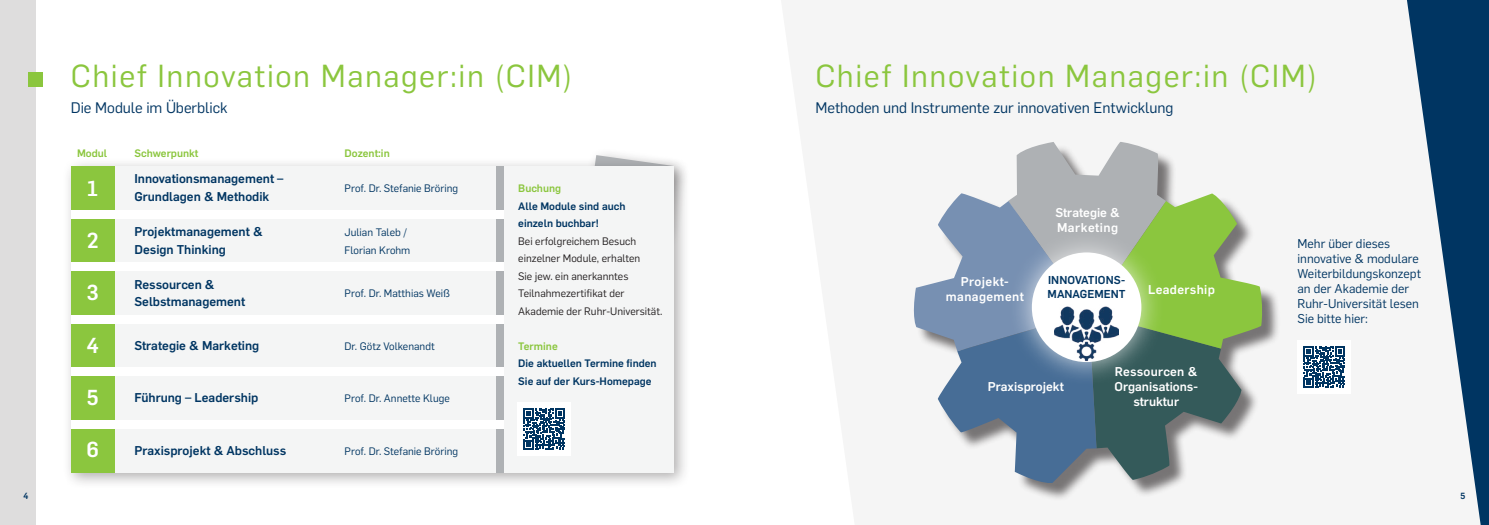
<style>
.page{position:relative;width:1489px;height:525px;background:#fff}
.page>*{position:absolute;margin:0;border:0;box-sizing:border-box;transform-origin:0 0}
.t1{font:31.25px "Rub Flama";letter-spacing:.05em;color:#8bc63e}
.t2{font:700 21.25px "Rub Flama";color:#fff}
.t3{font:15px "Rub Flama";letter-spacing:-.005em;color:#003562}
.t4{font:700 12.5px "Rub Flama";color:#003562}
.t5{font:12.5px/15px "Rub Flama";color:#003562}
.t6{font:700 12.5px/15px "Rub Flama";letter-spacing:.015em;color:#fff;text-align:center}
.t7{font:700 11.25px/13.5px "Rub Flama";color:#003562}
.t8{font:10.62px "Rub Flama";color:#003562}
.t9{font:10.62px/17.5px "Rub Flama";color:#231f20}
.t10{font:700 10.62px/17.5px "Rub Flama";color:#003562}
.t11{font:700 10.62px "Rub Flama";color:#8bc63e}
.t12{font:700 8.75px "Rub Flama";color:#003562}
</style>
<div class="page">
<div style="left:1374px;top:0;width:114px;height:524px;background:#003562"></div>
<svg style="left:1053px;top:0;width:427px;height:524px;fill:#f5f5f5"></svg>
<svg style="left:596px;top:155px;width:35px;height:2px"></svg>
<div style="left:62px;top:157px;width:628px;height:332px;background:#231f20;opacity:.36"></div>
<div style="left:71px;top:166px;width:602px;height:306px;background:#f4f5f5"></div>
<div style="left:0;top:0;width:35px;height:524px;background:#dedddd"></div>
<div style="left:71px;top:166px;width:44px;height:43px;background:#8bc63e"></div>
<div style="left:71px;top:271px;width:44px;height:43px;background:#8bc63e"></div>
<div style="left:71px;top:376px;width:44px;height:43px;background:#8bc63e"></div>
<div style="left:71px;top:218px;width:44px;height:44px;background:#8bc63e"></div>
<div style="left:71px;top:323px;width:44px;height:44px;background:#8bc63e"></div>
<div style="left:916px;top:145px;width:364px;height:356px;background:#231f20;opacity:.6"></div>
<svg style="left:913px;top:142px;width:350px;height:343px"></svg>
<div style="left:1007px;top:228px;width:158px;height:158px;background:#fff;opacity:.75"></div>
<div style="left:1031px;top:252px;width:110px;height:110px;background:#fff;border-radius:50%"></div>
<img style="left:1054px;top:306px;width:64px;height:59px">
<div style="left:496px;top:271px;width:7px;height:43px;background:#aeb1b4"></div>
<div style="left:496px;top:375px;width:7px;height:44px;background:#aeb1b4"></div>
<div style="left:496px;top:218px;width:7px;height:44px;background:#aeb1b4"></div>
<div style="left:496px;top:323px;width:7px;height:44px;background:#aeb1b4"></div>
<div style="left:71px;top:428px;width:44px;height:44px;background:#8bc63e"></div>
<div style="left:496px;top:428px;width:7px;height:44px;background:#aeb1b4"></div>
<div style="left:496px;top:166px;width:7px;height:43px;background:#aeb1b4"></div>
<div style="left:28px;top:73px;width:15px;height:14px;background:#8bc63e"></div>
<div style="left:517px;top:402px;width:53px;height:53px;background:#fff"></div>
<svg style="left:523px;top:408px;width:42px;height:41px"></svg>
<div style="left:1297px;top:340px;width:53px;height:53px;background:#fff"></div>
<svg style="left:1303px;top:346px;width:41px;height:41px"></svg>
<div style="left:71px;top:209px;width:432px;height:9px;background:#fff"></div>
<div style="left:71px;top:262px;width:432px;height:9px;background:#fff"></div>
<div style="left:71px;top:314px;width:432px;height:9px;background:#fff"></div>
<div style="left:71px;top:367px;width:432px;height:9px;background:#fff"></div>
<div style="left:71px;top:419px;width:432px;height:9px;background:#fff"></div>
<p class="t12" style="left:23px;top:492px;width:6px">4</p>
<h1 class="t1" style="left:71px;top:59px;width:503px">Chief Innovation Manager:in (CIM)</h1>
<p class="t3" style="left:71px;top:100px;width:158px">Die Module im Überblick</p>
<p class="t11" style="left:77px;top:146px;width:32px">Modul</p>
<p class="t11" style="left:134px;top:146px;width:65px">Schwerpunkt</p>
<p class="t11" style="left:344px;top:146px;width:47px">Dozent:in</p>
<p class="t4" style="left:134px;top:174px;width:150px">Innovationsmanagement –</p>
<p class="t8" style="left:344px;top:181px;width:115px">Prof. Dr. Stefanie Bröring</p>
<p class="t4" style="left:134px;top:192px;width:136px">Grundlagen &amp; Methodik</p>
<p class="t4" style="left:134px;top:227px;width:130px">Projektmanagement &amp;</p>
<p class="t8" style="left:344px;top:225px;width:64px">Julian Taleb /</p>
<p class="t4" style="left:134px;top:244px;width:93px">Design Thinking</p>
<p class="t8" style="left:344px;top:244px;width:67px">Florian Krohm</p>
<p class="t4" style="left:134px;top:279px;width:82px">Ressourcen &amp;</p>
<p class="t8" style="left:344px;top:286px;width:107px">Prof. Dr. Matthias Weiß</p>
<p class="t4" style="left:134px;top:297px;width:112px">Selbstmanagement</p>
<p class="t4" style="left:134px;top:340px;width:126px">Strategie &amp; Marketing</p>
<p class="t8" style="left:344px;top:338px;width:92px">Dr. Götz Volkenandt</p>
<h2 class="t2" style="left:87px;top:180px;width:13px">1</h2>
<h2 class="t2" style="left:87px;top:232px;width:13px">2</h2>
<h2 class="t2" style="left:87px;top:284px;width:13px">3</h2>
<h2 class="t2" style="left:87px;top:337px;width:13px">4</h2>
<h2 class="t2" style="left:87px;top:389px;width:13px">5</h2>
<h2 class="t2" style="left:87px;top:441px;width:13px">6</h2>
<p class="t4" style="left:134px;top:393px;width:125px">Führung – Leadership</p>
<p class="t8" style="left:344px;top:393px;width:107px">Prof. Dr. Annette Kluge</p>
<p class="t4" style="left:134px;top:445px;width:153px">Praxisprojekt &amp; Abschluss</p>
<p class="t8" style="left:344px;top:443px;width:115px">Prof. Dr. Stefanie Bröring</p>
<p class="t11" style="left:518px;top:184px;width:44px">Buchung</p>
<p class="t10" style="left:518px;top:198px;width:109px">Alle Module sind auch einzeln buchbar!</p>
<p class="t9" style="left:518px;top:231px;width:146px">Bei erfolgreichem Besuch einzelner Module, erhalten<br>Sie jew. ein anerkanntes<br>Teilnahmezertifikat der<br>Akademie der Ruhr-Universität.</p>
<p class="t11" style="left:518px;top:342px;width:41px">Termine</p>
<p class="t10" style="left:518px;top:354px;width:140px">Die aktuellen Termine finden<br>Sie auf der Kurs-Homepage</p>
<h1 class="t1" style="left:815px;top:59px;width:503px">Chief Innovation Manager:in (CIM)</h1>
<p class="t3" style="left:815px;top:98px;width:359px">Methoden und Instrumente zur innovativen Entwicklung</p>
<p class="t6" style="left:1055px;top:206px;width:66px;text-align:left">Strategie &amp;<br>Marketing</p>
<p class="t7" style="left:1047px;top:274px;width:79px">INNOVATIONS-<br>MANAGEMENT</p>
<p class="t6" style="left:945px;top:274px;width:79px">Projekt&shy;management</p>
<p class="t6" style="left:1148px;top:282px;width:68px">Leadership</p>
<p class="t6" style="left:987px;top:380px;width:78px">Praxisprojekt</p>
<p class="t6" style="left:1114px;top:365px;width:85px">Ressourcen &amp;<br>Organisations&shy;struktur</p>
<p class="t5" style="left:1297px;top:236px;width:125px">Mehr über dieses innovative &amp; modulare<br>Weiterbildungskonzept an der Akademie der<br>Ruhr-Universität lesen<br>Sie bitte hier:</p>
<p class="t12" style="left:1460px;top:492px;width:6px">5</p>
</div>
